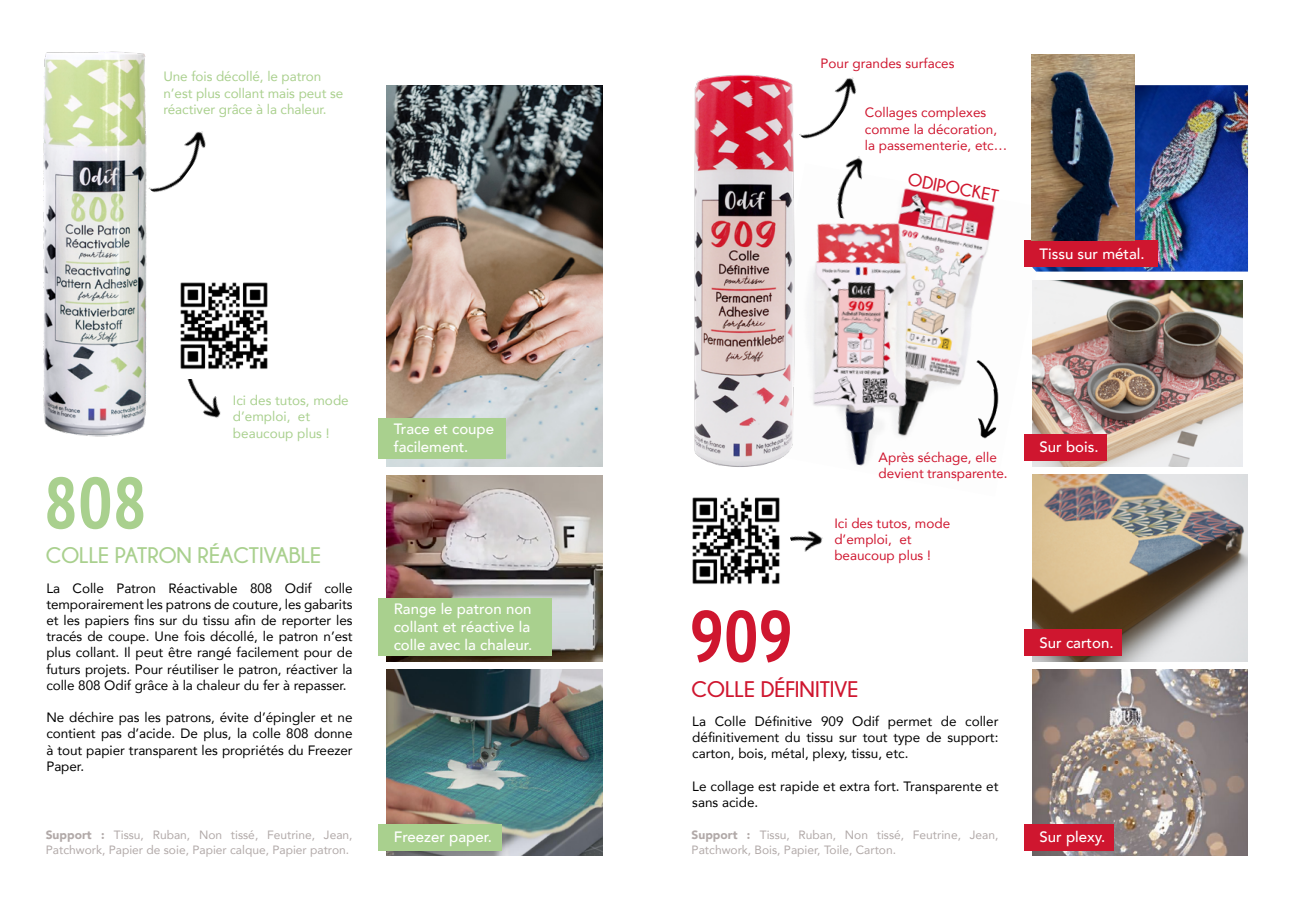
<style>
.page{position:relative;width:1293px;height:910px;background:#fff}
.page>*{position:absolute;margin:0;border:0;box-sizing:border-box;transform-origin:0 0}
.t1{font:700 condensed 72px "PT Sans";color:#a9d08e}
.t2{font:700 condensed 72px "PT Sans";color:#cf162f}
.t3{font:700 22.5px "Champagne&Limousines";color:#a9d08e}
.t4{font:700 22.5px "Champagne&Limousines";color:#cf162f}
.t5{font:700 18px "Champagne&Limousines";color:#d0182f}
.t6{font:500 15px/18px "Avenir";color:#fff}
.t7{font:13.5px/16.2px "Avenir";letter-spacing:-.005em;color:#000;text-align:justify}
.t8{font:13.5px/16.2px "Avenir";color:#cf162f}
.t9{font:13.5px/16.2px "Avenir";letter-spacing:-.005em;color:#aad08e}
.t10{font:13.5px/16.2px "Avenir";color:#a9d08e}
.t11{font:12px/14.4px "Avenir";color:#b1a9a8}
.s1{font-weight:900}
</style>
<div class="page">
<img style="left:387px;top:475px;width:215px;height:187px">
<img style="left:387px;top:670px;width:215px;height:186px">
<img style="left:43px;top:51px;width:104px;height:386px">
<img style="left:148px;top:131px;width:58px;height:62px">
<img style="left:187px;top:379px;width:34px;height:39px">
<img style="left:180px;top:282px;width:88px;height:87px">
<img style="left:387px;top:86px;width:215px;height:381px">
<div style="left:378px;top:599px;width:173px;height:57px;background:#a9d08e"></div>
<div style="left:378px;top:418px;width:128px;height:41px;background:#a9d08e"></div>
<div style="left:378px;top:824px;width:123px;height:27px;background:#a9d08e"></div>
<img style="left:1032px;top:670px;width:215px;height:186px">
<img style="left:1032px;top:475px;width:215px;height:186px">
<img style="left:809px;top:188px;width:239px;height:309px">
<img style="left:694px;top:74px;width:101px;height:393px">
<img style="left:976px;top:360px;width:23px;height:79px">
<img style="left:799px;top:77px;width:58px;height:62px">
<img style="left:834px;top:156px;width:34px;height:65px">
<img style="left:790px;top:531px;width:33px;height:21px">
<img style="left:692px;top:497px;width:88px;height:87px">
<img style="left:1032px;top:85px;width:216px;height:187px">
<div style="left:1024px;top:241px;width:133px;height:26px;background:#cf162f"></div>
<img style="left:1032px;top:280px;width:210px;height:187px">
<div style="left:1024px;top:434px;width:82px;height:26px;background:#cf162f"></div>
<div style="left:1024px;top:629px;width:97px;height:27px;background:#cf162f"></div>
<div style="left:1024px;top:824px;width:89px;height:27px;background:#cf162f"></div>
<img style="left:1031px;top:54px;width:103px;height:187px">
<p class="t9" style="left:163px;top:68px;width:181px">Une fois décollé, le patron n’est plus collant mais peut se réactiver grâce à la chaleur.</p>
<p class="t10" style="left:233px;top:392px;width:117px">Ici des tutos, mode d’emploi, et beaucoup plus !</p>
<h1 class="t1" style="left:44px;top:455px;width:105px">808</h1>
<h2 class="t3" style="left:46px;top:543px;width:277px">COLLE PATRON RÉACTIVABLE</h2>
<p class="t7" style="left:46px;top:579px;width:308px">La Colle Patron Réactivable 808 Odif colle temporairement les patrons de couture, les gabarits et les papiers fins sur du tissu afin de reporter les tracés de coupe. Une fois décollé, le patron n’est plus collant. Il peut être rangé facilement pour de futurs projets. Pour réutiliser le patron, réactiver la colle 808 Odif grâce à la chaleur du fer à repasser.</p>
<p class="t7" style="left:46px;top:709px;width:308px">Ne déchire pas les patrons, évite d’épingler et ne contient pas d’acide. De plus, la colle 808 donne à tout papier transparent les propriétés du Freezer Paper.</p>
<p class="t11" style="left:46px;top:827px;width:308px"><span class="s1">Support :</span> Tissu, Ruban, Non tissé, Feutrine, Jean,<br>Patchwork, Papier de soie, Papier calque, Papier patron.</p>
<p class="t6" style="left:394px;top:419px;width:102px">Trace et coupe facilement.</p>
<p class="t6" style="left:394px;top:599px;width:140px">Range le patron non collant et réactive la colle avec la chaleur.</p>
<p class="t6" style="left:394px;top:827px;width:100px">Freezer paper.</p>
<p class="t8" style="left:820px;top:55px;width:135px">Pour grandes surfaces</p>
<p class="t8" style="left:865px;top:104px;width:144px">Collages complexes comme la décoration, la passementerie, etc…</p>
<h3 class="t5" style="left:910px;top:170px;width:93px;rotate:10deg">ODIPOCKET</h3>
<p class="t6" style="left:1039px;top:244px;width:106px">Tissu sur métal.</p>
<p class="t8" style="left:878px;top:448px;width:131px">Après séchage, elle devient transparente.</p>
<p class="t8" style="left:834px;top:515px;width:117px">Ici des tutos, mode d’emploi, et beaucoup plus !</p>
<h1 class="t2" style="left:689px;top:588px;width:105px">909</h1>
<h2 class="t4" style="left:691px;top:676px;width:168px">COLLE DÉFINITIVE</h2>
<p class="t7" style="left:692px;top:713px;width:308px">La Colle Définitive 909 Odif permet de coller définitivement du tissu sur tout type de support: carton, bois, métal, plexy, tissu, etc.</p>
<p class="t7" style="left:692px;top:777px;width:308px">Le collage est rapide et extra fort. Transparente et sans acide.</p>
<p class="t11" style="left:691px;top:827px;width:308px"><span class="s1">Support :</span> Tissu, Ruban, Non tissé, Feutrine, Jean,<br>Patchwork, Bois, Papier, Toile, Carton.</p>
<p class="t6" style="left:1039px;top:437px;width:60px">Sur bois.</p>
<p class="t6" style="left:1039px;top:632px;width:75px">Sur carton.</p>
<p class="t6" style="left:1039px;top:827px;width:67px">Sur plexy.</p>
</div>
